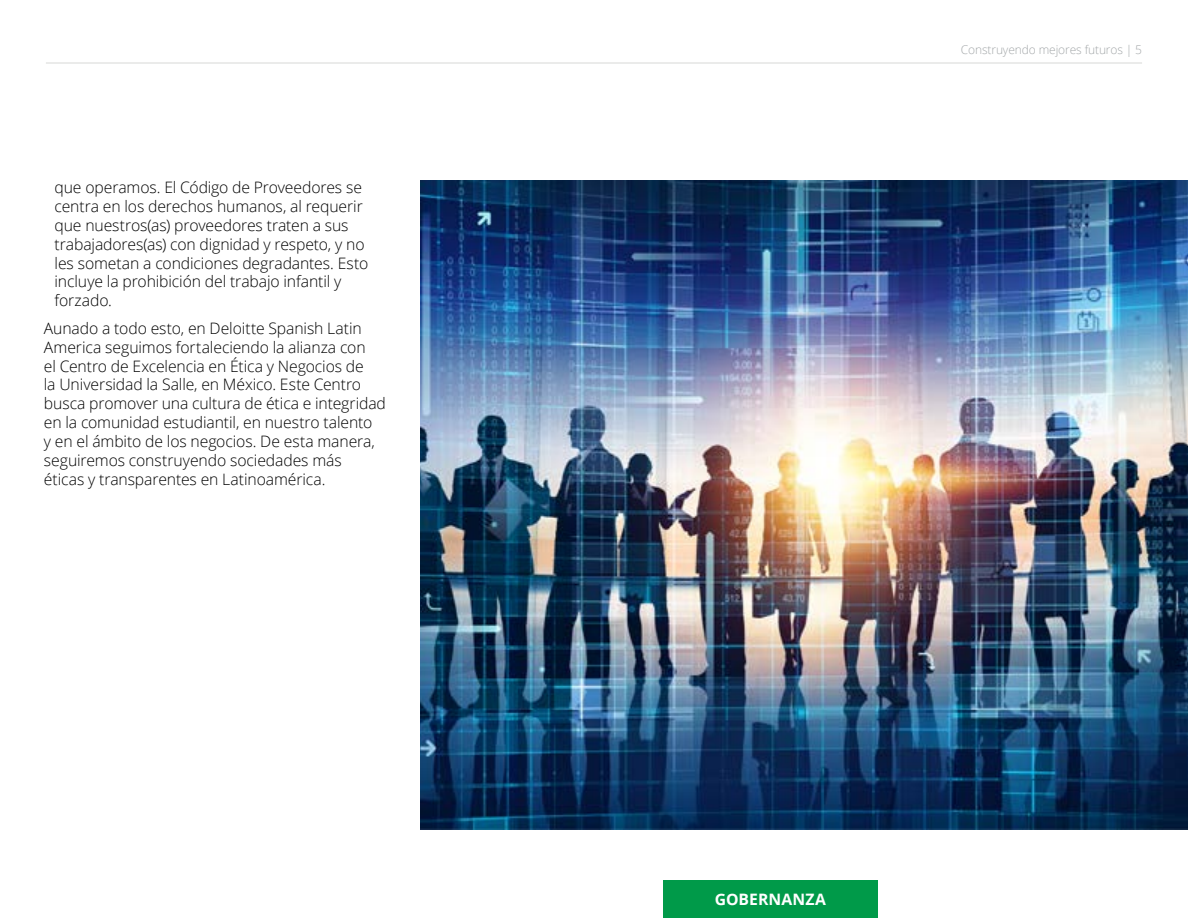
<style>
.page{position:relative;width:1188px;height:918px;background:#fff}
.page>*{position:absolute;margin:0;border:0;box-sizing:border-box;transform-origin:0 0}
.t1{font:300 15.75px/18.9px "Open Sans";letter-spacing:-.005em;color:#000}
.t2{font:700 15.75px "Open Sans";color:#fff}
.t3{font:300 12px "Open Sans";letter-spacing:-.01em;color:#a3a7a9}
</style>
<div class="page">
<div style="left:663px;top:881px;width:215px;height:37px;background:#009a49"></div>
<hr style="left:46px;top:63px;width:1096px;height:1px;background:#d7d8d6">
<img style="left:421px;top:181px;width:767px;height:648px">
<p class="t1" style="left:55px;top:177px;width:315px">que operamos. El Código de Proveedores se centra en los derechos humanos, al requerir que nuestros(as) proveedores traten a sus trabajadores(as) con dignidad y respeto, y no les sometan a condiciones degradantes. Esto incluye la prohibición del trabajo infantil y forzado.</p>
<p class="t1" style="left:44px;top:318px;width:344px">Aunado a todo esto, en Deloitte Spanish Latin America seguimos fortaleciendo la alianza con<br>el Centro de Excelencia en Ética y Negocios de<br>la Universidad la Salle, en México. Este Centro busca promover una cultura de ética e integridad en la comunidad estudiantil, en nuestro talento<br>y en el ámbito de los negocios. De esta manera, seguiremos construyendo sociedades más éticas y transparentes en Latinoamérica.</p>
<p class="t3" style="left:961px;top:41px;width:183px">Construyendo mejores futuros | 5</p>
<p class="t2" style="left:715px;top:888px;width:113px">GOBERNANZA</p>
</div>
